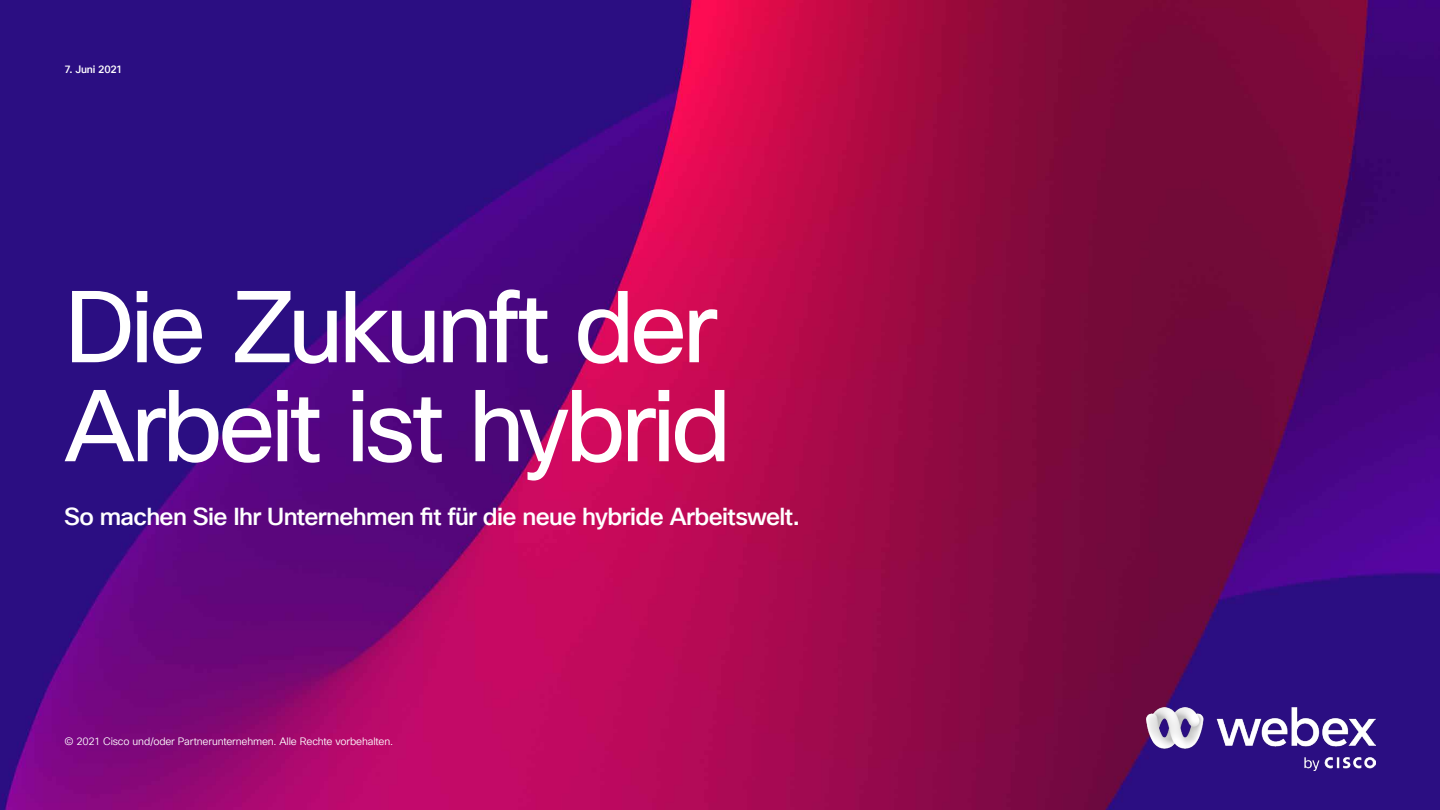
<style>
.page{position:relative;width:1440px;height:810px;background:#fff}
.page>*{position:absolute;margin:0;border:0;box-sizing:border-box;transform-origin:0 0}
.t1{font:99px/99px "Cisco Sans TT";letter-spacing:-.045em;color:#fff}
.t2{font:500 24px "Cisco Sans TT";letter-spacing:-.025em;color:#fff}
.t3{font:10.5px "Cisco Sans TT Light";letter-spacing:-.015em;color:#fff}
.t4{font:500 10.5px "Cisco Sans TT";letter-spacing:-.02em;color:#fff}
</style>
<div class="page">
<img style="left:0;top:0;width:1440px;height:810px">
<img style="left:1146px;top:708px;width:230px;height:62px">
<p class="t4" style="left:64px;top:62px;width:59px">7. Juni 2021</p>
<h1 class="t1" style="left:65px;top:281px;width:668px">Die Zukunft der<br>Arbeit ist hybrid</h1>
<h2 class="t2" style="left:64px;top:501px;width:737px">So machen Sie Ihr Unternehmen fit für die neue hybride Arbeitswelt.</h2>
<p class="t3" style="left:64px;top:734px;width:330px">© 2021 Cisco und/oder Partnerunternehmen. Alle Rechte vorbehalten.</p>
</div>
